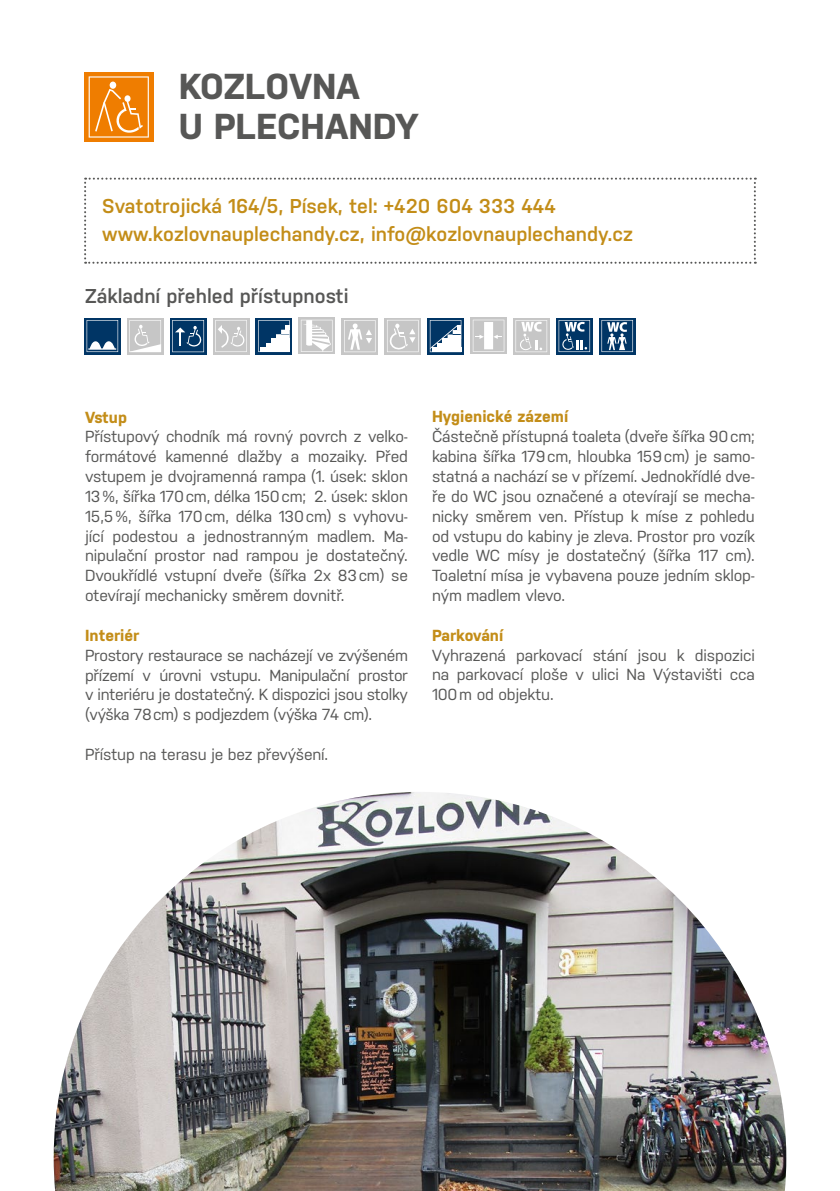
<style>
.page{position:relative;width:840px;height:1191px;background:#fff}
.page>*{position:absolute;margin:0;border:0;box-sizing:border-box;transform-origin:0 0}
.t1{font:700 36px/40px "Nudista";color:#575756}
.t2{font:600 20px/28px "Nudista";color:#c38d18}
.t3{font:600 20px "Nudista";color:#575756}
.t4{font:16px/19.8px "Nudista";letter-spacing:-.01em;color:#575756;text-align:justify}
.t5{font:700 16px "Nudista";color:#c38d18}
</style>
<div class="page">
<svg style="left:84px;top:178px;width:671px;height:86px"></svg>
<svg style="left:84px;top:318px;width:37px;height:36px"></svg>
<svg style="left:87px;top:320px;width:31px;height:32px"></svg>
<div style="left:212px;top:318px;width:37px;height:36px;background:#c6c6c6"></div>
<svg style="left:215px;top:320px;width:32px;height:32px"></svg>
<svg style="left:255px;top:318px;width:37px;height:36px"></svg>
<svg style="left:258px;top:320px;width:31px;height:32px"></svg>
<svg style="left:384px;top:318px;width:37px;height:36px"></svg>
<svg style="left:387px;top:320px;width:31px;height:32px"></svg>
<svg style="left:427px;top:318px;width:37px;height:36px"></svg>
<svg style="left:599px;top:318px;width:36px;height:36px"></svg>
<svg style="left:298px;top:317px;width:37px;height:37px"></svg>
<svg style="left:300px;top:320px;width:32px;height:32px"></svg>
<svg style="left:341px;top:318px;width:37px;height:36px"></svg>
<svg style="left:344px;top:320px;width:31px;height:32px"></svg>
<img style="left:54px;top:792px;width:731px;height:399px">
<div style="left:84px;top:72px;width:69px;height:69px;background:#ef7d00"></div>
<svg style="left:89px;top:76px;width:60px;height:62px"></svg>
<div style="left:127px;top:318px;width:36px;height:36px;background:#c6c6c6"></div>
<svg style="left:129px;top:320px;width:32px;height:32px"></svg>
<svg style="left:170px;top:318px;width:36px;height:36px"></svg>
<div style="left:470px;top:317px;width:36px;height:37px;background:linear-gradient(to right,#d4d4d4,#d9d9d9)"></div>
<svg style="left:472px;top:320px;width:32px;height:32px"></svg>
<svg style="left:556px;top:318px;width:36px;height:36px"></svg>
<svg style="left:558px;top:320px;width:31px;height:32px"></svg>
<div style="left:512px;top:318px;width:37px;height:36px;background:#c6c6c6"></div>
<svg style="left:515px;top:320px;width:32px;height:32px"></svg>
<h1 class="t1" style="left:179px;top:63px;width:241px">KOZLOVNA<br>U PLECHANDY</h1>
<p class="t2" style="left:102px;top:191px;width:532px">Svatotrojická 164/5, Písek, tel: +420 604 333 444 www.kozlovnauplechandy.cz, info@kozlovnauplechandy.cz</p>
<p class="t3" style="left:85px;top:281px;width:265px">Základní přehled přístupnosti</p>
<p class="t5" style="left:85px;top:405px;width:43px">Vstup</p>
<p class="t4" style="left:85px;top:425px;width:324px">Přístupový chodník má rovný povrch z velko&shy;formátové kamenné dlažby a mozaiky. Před vstupem je dvojramenná rampa (1. úsek: sklon 13%, šířka 170cm, délka 150cm; 2. úsek: sklon 15,5%, šířka 170cm, délka 130cm) s vyhovu&shy;jící podestou a jednostranným madlem. Ma&shy;nipulační prostor nad rampou je dostatečný.<br>Dvoukřídlé vstupní dveře (šířka 2x 83cm) se otevírají mechanicky směrem dovnitř.</p>
<p class="t5" style="left:85px;top:623px;width:55px">Interiér</p>
<p class="t4" style="left:85px;top:644px;width:324px">Prostory restaurace se nacházejí ve zvýšeném přízemí v úrovni vstupu. Manipulační prostor v interiéru je dostatečný. K dispozici jsou stolky (výška 78cm) s podjezdem (výška 74 cm).</p>
<p class="t4" style="left:85px;top:743px;width:244px">Přístup na terasu je bez převýšení.</p>
<p class="t5" style="left:432px;top:405px;width:138px">Hygienické zázemí</p>
<p class="t4" style="left:432px;top:425px;width:324px">Částečně přístupná toaleta (dveře šířka 90cm; kabina šířka 179cm, hloubka 159cm) je samo&shy;statná a nachází se v přízemí. Jednokřídlé dve&shy;ře do WC jsou označené a otevírají se mecha&shy;nicky směrem ven. Přístup k míse z pohledu od vstupu do kabiny je zleva. Prostor pro vozík vedle WC mísy je dostatečný (šířka 117 cm).<br>Toaletní mísa je vybavena pouze jedním sklop&shy;ným madlem vlevo.</p>
<p class="t5" style="left:432px;top:623px;width:73px">Parkování</p>
<p class="t4" style="left:432px;top:644px;width:324px">Vyhrazená parkovací stání jsou k dispozici na parkovací ploše v ulici Na Výstavišti cca 100m od objektu.</p>
</div>
